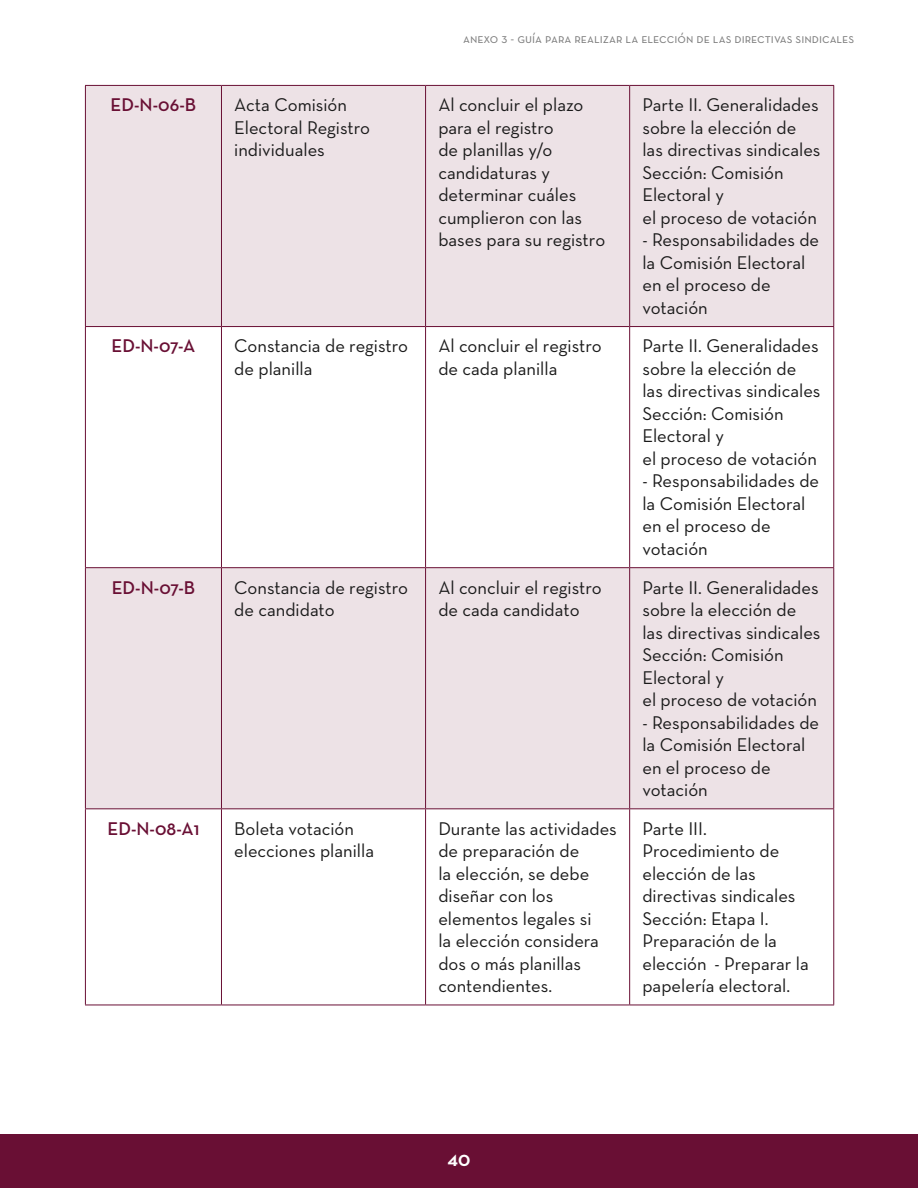
<style>
.page{position:relative;width:918px;height:1188px;background:#fff}
.page>*{position:absolute;margin:0;border:0;box-sizing:border-box;transform-origin:0 0}
.t1{font:18.75px/22.5px "Neutra Text";color:#1a1a1a}
.t2{font:600 18.75px "Neutra Text";color:#690f34}
.t3{font:16.5px "Neutra Text Bold Alt";color:#fff}
.t4{font:13.5px "Neutra Text Book SC";color:#808080}
</style>
<div class="page">
<div style="left:0;top:1134px;width:918px;height:54px;background:#690f34"></div>
<svg style="left:86px;top:86px;width:747px;height:722px;fill:#ede2e6"></svg>
<hr style="left:85px;top:85px;width:136px;height:1px;background:#690f34">
<hr style="left:85px;top:86px;width:1px;height:240px;background:#690f34">
<hr style="left:221px;top:85px;width:205px;height:1px;background:#690f34">
<hr style="left:221px;top:86px;width:1px;height:240px;background:#690f34">
<hr style="left:426px;top:85px;width:204px;height:1px;background:#690f34">
<hr style="left:425px;top:86px;width:1px;height:240px;background:#690f34">
<hr style="left:630px;top:85px;width:204px;height:1px;background:#690f34">
<hr style="left:629px;top:86px;width:1px;height:240px;background:#690f34">
<hr style="left:833px;top:86px;width:1px;height:240px;background:#690f34">
<hr style="left:85px;top:326px;width:136px;height:1px;background:#690f34">
<hr style="left:85px;top:327px;width:1px;height:240px;background:#690f34">
<hr style="left:221px;top:326px;width:205px;height:1px;background:#690f34">
<hr style="left:221px;top:327px;width:1px;height:240px;background:#690f34">
<hr style="left:426px;top:326px;width:204px;height:1px;background:#690f34">
<hr style="left:425px;top:327px;width:1px;height:240px;background:#690f34">
<hr style="left:630px;top:326px;width:204px;height:1px;background:#690f34">
<hr style="left:629px;top:327px;width:1px;height:240px;background:#690f34">
<hr style="left:833px;top:327px;width:1px;height:240px;background:#690f34">
<hr style="left:85px;top:567px;width:136px;height:1px;background:#690f34">
<hr style="left:85px;top:568px;width:1px;height:240px;background:#690f34">
<hr style="left:221px;top:567px;width:205px;height:1px;background:#690f34">
<hr style="left:221px;top:568px;width:1px;height:240px;background:#690f34">
<hr style="left:426px;top:567px;width:204px;height:1px;background:#690f34">
<hr style="left:425px;top:568px;width:1px;height:240px;background:#690f34">
<hr style="left:630px;top:567px;width:204px;height:1px;background:#690f34">
<hr style="left:629px;top:568px;width:1px;height:240px;background:#690f34">
<hr style="left:833px;top:568px;width:1px;height:240px;background:#690f34">
<hr style="left:85px;top:808px;width:136px;height:1px;background:#690f34">
<hr style="left:85px;top:809px;width:1px;height:196px;background:#690f34">
<hr style="left:221px;top:808px;width:205px;height:1px;background:#690f34">
<hr style="left:221px;top:809px;width:1px;height:196px;background:#690f34">
<hr style="left:426px;top:808px;width:204px;height:1px;background:#690f34">
<hr style="left:425px;top:809px;width:1px;height:196px;background:#690f34">
<hr style="left:630px;top:808px;width:204px;height:1px;background:#690f34">
<hr style="left:629px;top:809px;width:1px;height:196px;background:#690f34">
<hr style="left:833px;top:809px;width:1px;height:196px;background:#690f34">
<hr style="left:85px;top:1005px;width:136px;height:1px;background:#690f34">
<hr style="left:221px;top:1005px;width:205px;height:1px;background:#690f34">
<hr style="left:426px;top:1005px;width:204px;height:1px;background:#690f34">
<hr style="left:630px;top:1005px;width:204px;height:1px;background:#690f34">
<p class="t4" style="left:463px;top:30px;width:393px">anexo 3 - guía para realizar la elección de las directivas sindicales</p>
<p class="t2" style="left:111px;top:93px;width:87px">ED-N-06-B</p>
<p class="t1" style="left:234px;top:93px;width:137px">Acta Comisión<br>Electoral Registro individuales</p>
<p class="t1" style="left:438px;top:93px;width:168px">Al concluir el plazo para el registro<br>de planillas y/o candidaturas y determinar cuáles cumplieron con las bases para su registro</p>
<p class="t1" style="left:642px;top:93px;width:180px">Parte II. Generalidades sobre la elección de las directivas sindicales<br>Sección: Comisión<br>Electoral y<br>el proceso de votación</p>
<p class="t1" style="left:642px;top:228px;width:178px">- Responsabilidades de la Comisión Electoral en el proceso de votación</p>
<p class="t2" style="left:112px;top:335px;width:85px">ED-N-07-A</p>
<p class="t1" style="left:234px;top:334px;width:175px">Constancia de registro de planilla</p>
<p class="t1" style="left:438px;top:334px;width:165px">Al concluir el registro de cada planilla</p>
<p class="t1" style="left:642px;top:334px;width:180px">Parte II. Generalidades sobre la elección de las directivas sindicales<br>Sección: Comisión<br>Electoral y<br>el proceso de votación</p>
<p class="t1" style="left:642px;top:469px;width:178px">- Responsabilidades de la Comisión Electoral en el proceso de votación</p>
<p class="t2" style="left:112px;top:576px;width:85px">ED-N-07-B</p>
<p class="t1" style="left:234px;top:576px;width:175px">Constancia de registro de candidato</p>
<p class="t1" style="left:438px;top:576px;width:165px">Al concluir el registro de cada candidato</p>
<p class="t1" style="left:642px;top:576px;width:180px">Parte II. Generalidades sobre la elección de las directivas sindicales<br>Sección: Comisión<br>Electoral y<br>el proceso de votación</p>
<p class="t1" style="left:642px;top:711px;width:178px">- Responsabilidades de la Comisión Electoral en el proceso de votación</p>
<p class="t2" style="left:107px;top:817px;width:93px">ED-N-08-A1</p>
<p class="t1" style="left:234px;top:817px;width:141px">Boleta votación elecciones planilla</p>
<p class="t1" style="left:438px;top:817px;width:180px">Durante las actividades de preparación de<br>la elección, se debe diseñar con los elementos legales si<br>la elección considera dos o más planillas contendientes.</p>
<p class="t1" style="left:642px;top:817px;width:168px">Parte III.<br>Procedimiento de elección de las directivas sindicales<br>Sección: Etapa I.<br>Preparación de la elección - Preparar la papelería electoral.</p>
<p class="t3" style="left:448px;top:1150px;width:24px">40</p>
</div>
